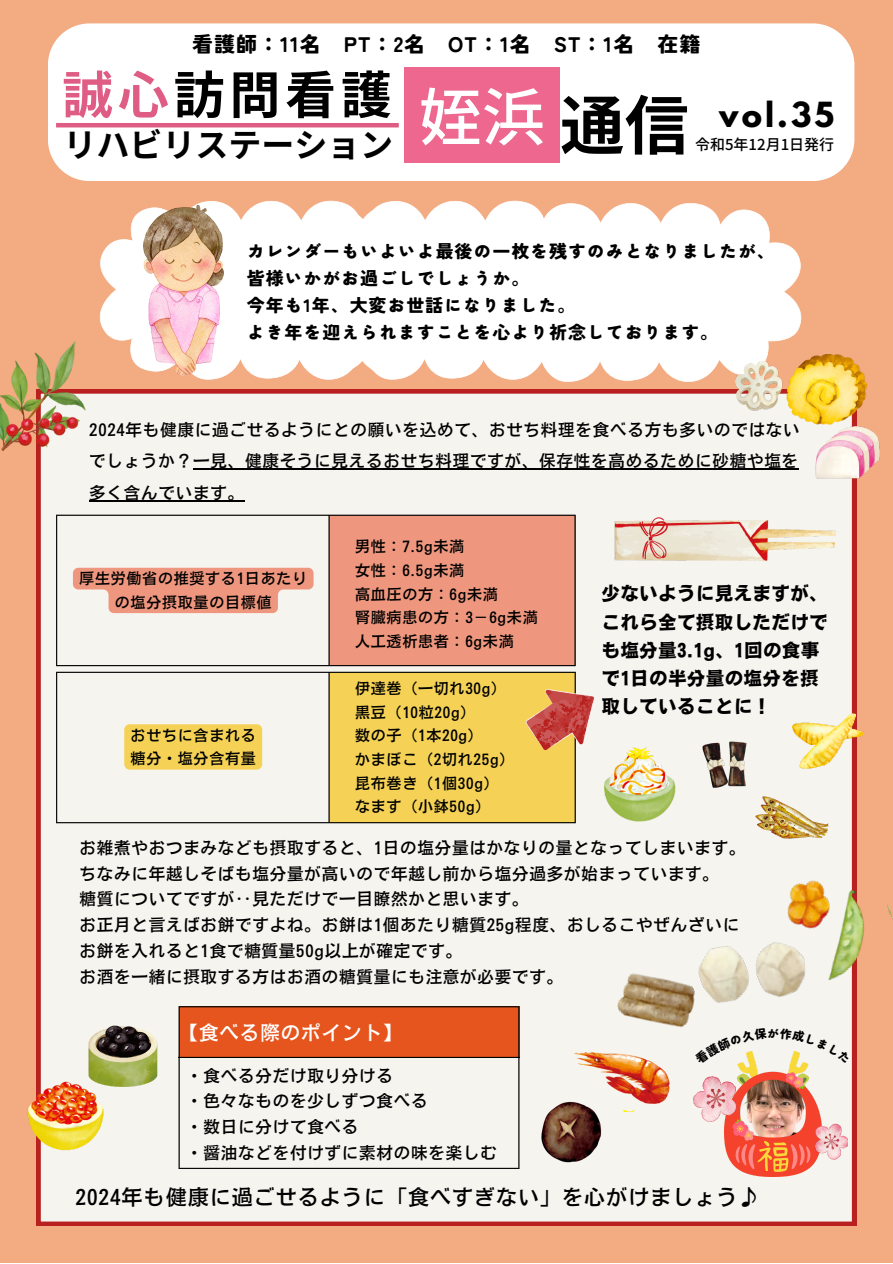
<style>
.page{position:relative;width:893px;height:1264px;background:#fff}
.page>*{position:absolute;margin:0;border:0;box-sizing:border-box;transform-origin:0 0}
.t1{font:700 64.5px "Noto Sans JP";color:#000}
.t2{font:500 63px "Noto Sans JP";color:#fff}
.t3{font:700 51px "Noto Sans JP";letter-spacing:.095em;color:#000}
.t4{font:700 33px "Noto Sans JP";color:#000}
.t5{font:700 30.6px "League Spartan";color:#000}
.t6{font:21px "Motoya Tohitsu Std W4";letter-spacing:.05em;color:#000}
.t7{font:900 21px "Tsunagi Gothic";letter-spacing:.05em;color:#000}
.t8{font:19.5px "Motoya Tohitsu Std W4";letter-spacing:.05em;color:#fff}
.t9{font:900 18px "Tsunagi Gothic";letter-spacing:.05em;color:#000}
.t10{font:18px/28px "Motoya Tohitsu Std W6";letter-spacing:.05em;color:#000}
.t11{font:16.5px/31.5px "Motoya Tohitsu Std W4";letter-spacing:.05em;color:#000;text-align:justify}
.t12{font:15px/23.5px "Motoya Tohitsu Std W4";letter-spacing:.05em;color:#000;text-align:center}
.t13{font:500 15px "Noto Sans JP";color:#000}
.t14{font:900 12px "Tsunagi Gothic";color:#000}
.s1{color:#df5d84}
</style>
<div class="page">
<div style="left:0;top:0;width:892px;height:1262px;background:#f3ab82"></div>
<div style="left:48px;top:23px;width:806px;height:158px;background:#fff"></div>
<div style="left:405px;top:67px;width:155px;height:96px;background:#ed678f"></div>
<hr style="left:56px;top:123px;width:343px;height:4px;background:#df5d84">
<div style="left:36px;top:389px;width:820px;height:836px;background:#f6f4ef"></div>
<div style="left:329px;top:515px;width:246px;height:151px;background:#ef977e"></div>
<hr style="left:56px;top:516px;width:1px;height:149px;background:#000">
<hr style="left:328px;top:516px;width:1px;height:149px;background:#000">
<hr style="left:574px;top:516px;width:1px;height:149px;background:#000">
<hr style="left:56px;top:514px;width:519px;height:2px;background:#000">
<hr style="left:56px;top:665px;width:519px;height:1px;background:#000">
<div style="left:329px;top:672px;width:246px;height:151px;background:#f5d256"></div>
<hr style="left:56px;top:673px;width:1px;height:149px;background:#000">
<hr style="left:328px;top:673px;width:1px;height:149px;background:#000">
<hr style="left:574px;top:673px;width:1px;height:149px;background:#000">
<hr style="left:56px;top:671px;width:519px;height:2px;background:#000">
<hr style="left:56px;top:822px;width:519px;height:1px;background:#000">
<img style="left:724px;top:1067px;width:97px;height:109px">
<img style="left:693px;top:1075px;width:46px;height:47px">
<img style="left:811px;top:1122px;width:36px;height:38px">
<div style="left:179px;top:1006px;width:340px;height:51px;background:#e6551d"></div>
<hr style="left:178px;top:1007px;width:2px;height:160px;background:#000">
<hr style="left:518px;top:1007px;width:1px;height:160px;background:#000">
<hr style="left:178px;top:1006px;width:341px;height:1px;background:#000">
<hr style="left:178px;top:1056px;width:341px;height:1px;background:#000">
<hr style="left:178px;top:1167px;width:341px;height:1px;background:#000">
<img style="left:0;top:341px;width:90px;height:118px">
<img style="left:555px;top:504px;width:291px;height:86px">
<svg style="left:99px;top:200px;width:178px;height:180px;fill:#fff"></svg>
<svg style="left:561px;top:203px;width:241px;height:179px;background:#fdf3ed"></svg>
<img style="left:143px;top:205px;width:80px;height:170px">
<svg style="left:277px;top:201px;width:356px;height:180px;fill:#fff"></svg>
<svg style="left:282px;top:200px;width:346px;height:180px;background:#fef9f6"></svg>
<img style="left:731px;top:340px;width:54px;height:76px">
<img style="left:758px;top:349px;width:110px;height:87px">
<img style="left:809px;top:395px;width:71px;height:96px">
<img style="left:28px;top:1078px;width:90px;height:84px">
<img style="left:75px;top:1018px;width:97px;height:78px">
<img style="left:601px;top:746px;width:82px;height:77px">
<img style="left:689px;top:739px;width:91px;height:53px">
<img style="left:530px;top:1095px;width:90px;height:74px">
<img style="left:749px;top:793px;width:98px;height:55px">
<img style="left:570px;top:1033px;width:108px;height:78px">
<img style="left:589px;top:848px;width:303px;height:219px">
<svg style="left:516px;top:669px;width:96px;height:95px"></svg>
<img style="left:789px;top:705px;width:75px;height:68px">
<hr style="left:193px;top:468px;width:605px;height:1px;background:#000">
<hr style="left:89px;top:500px;width:156px;height:1px;background:#000">
<div style="left:124px;top:724px;width:138px;height:45px;background:#f5d256;border-radius:5px"></div>
<svg style="left:73px;top:567px;width:240px;height:46px;background:#f0a690"></svg>
<div style="left:694px;top:1028px;width:73px;height:36px;background:#f6f4ef"></div>
<div style="left:779px;top:1028px;width:72px;height:35px;background:#f6f4ef"></div>
<p class="t7" style="left:192px;top:34px;width:510px">看護師：11名 PT：2名 OT：1名 ST：1名 在籍</p>
<p class="t3" style="left:62px;top:54px;width:331px"><span class="s1">誠心</span>訪問看護</p>
<p class="t4" style="left:63px;top:119px;width:331px">リハビリステーション</p>
<p class="t2" style="left:419px;top:67px;width:127px">姪浜</p>
<p class="t1" style="left:560px;top:74px;width:130px">通信</p>
<p class="t5" style="left:719px;top:99px;width:116px">vol.35</p>
<p class="t13" style="left:695px;top:133px;width:139px">令和5年12月 1日発行</p>
<p class="t9" style="left:247px;top:242px;width:529px">カレンダーもいよいよ最後の一枚を残すのみとなりましたが、</p>
<p class="t9" style="left:247px;top:269px;width:284px">皆様いかがお過ごしでしょうか。</p>
<p class="t9" style="left:247px;top:296px;width:330px">今年も1年、大変お世話になりました。</p>
<p class="t9" style="left:247px;top:323px;width:473px">よき年を迎えられますことを心より祈念しております。</p>
<p class="t11" style="left:89px;top:414px;width:712px">2024年も健康に過ごせるようにとの願いを込めて、おせち料理を食べる方も多いのではないでしょうか？一見、健康そうに見えるおせち料理ですが、保存性を高めるために砂糖や塩を多く含んでいます。</p>
<p class="t12" style="left:79px;top:566px;width:229px">厚生労働省の推奨する1日あたりの塩分摂取量の目標値</p>
<p class="t12" style="left:131px;top:723px;width:127px">おせちに含まれる</p>
<p class="t12" style="left:131px;top:747px;width:127px">糖分・塩分含有量</p>
<p class="t12" style="left:355px;top:535px;width:110px">男性：7.5g未満</p>
<p class="t12" style="left:355px;top:558px;width:110px">女性：6.5g未満</p>
<p class="t12" style="left:355px;top:582px;width:144px">高血圧の方：6g未満</p>
<p class="t12" style="left:355px;top:605px;width:184px">腎臓病患の方：3−6g未満</p>
<p class="t12" style="left:355px;top:629px;width:160px">人工透析患者：6g未満</p>
<p class="t12" style="left:355px;top:676px;width:152px">伊達巻（一切れ30g）</p>
<p class="t12" style="left:355px;top:700px;width:122px">黒豆（10粒20g）</p>
<p class="t12" style="left:355px;top:724px;width:129px">数の子（1本20g）</p>
<p class="t12" style="left:355px;top:747px;width:161px">かまぼこ（2切れ25g）</p>
<p class="t12" style="left:355px;top:771px;width:145px">昆布巻き（1個30g）</p>
<p class="t12" style="left:355px;top:794px;width:137px">なます（小鉢50g）</p>
<p class="t10" style="left:601px;top:579px;width:227px">少ないように見えますが、これら全て摂取しただけでも塩分量3.1g、1回の食事で1日の半分量の塩分を摂取していることに！</p>
<p class="t11" style="left:79px;top:831px;width:667px">お雑煮やおつまみなども摂取すると、1日の塩分量はかなりの量となってしまいます。</p>
<p class="t11" style="left:79px;top:857px;width:641px">ちなみに年越しそばも塩分量が高いので年越し前から塩分過多が始まっています。</p>
<p class="t11" style="left:79px;top:883px;width:450px">糖質についてですが‥見ただけで一目瞭然かと思います。</p>
<p class="t11" style="left:79px;top:909px;width:661px">お正月と言えばお餅ですよね。お餅は1個あたり糖質25g程度、おしるこやぜんざいに</p>
<p class="t11" style="left:79px;top:935px;width:384px">お餅を入れると1食で糖質量50g以上が確定です。</p>
<p class="t11" style="left:79px;top:961px;width:485px">お酒を一緒に摂取する方はお酒の糖質量にも注意が必要です。</p>
<p class="t8" style="left:178px;top:1022px;width:225px">【食べる際のポイント】</p>
<p class="t11" style="left:186px;top:1059px;width:208px">・食べる分だけ取り分ける</p>
<p class="t11" style="left:186px;top:1085px;width:243px">・色々なものを少しずつ食べる</p>
<p class="t11" style="left:186px;top:1111px;width:174px">・数日に分けて食べる</p>
<p class="t11" style="left:186px;top:1137px;width:312px">・醤油などを付けずに素材の味を楽しむ</p>
<p class="t6" style="left:75px;top:1186px;width:685px">2024年も健康に過ごせるように「食べすぎない」を心がけましょう♪</p>
<p class="t14" style="left:767px;top:1027px;width:13px">が</p>
</div>
